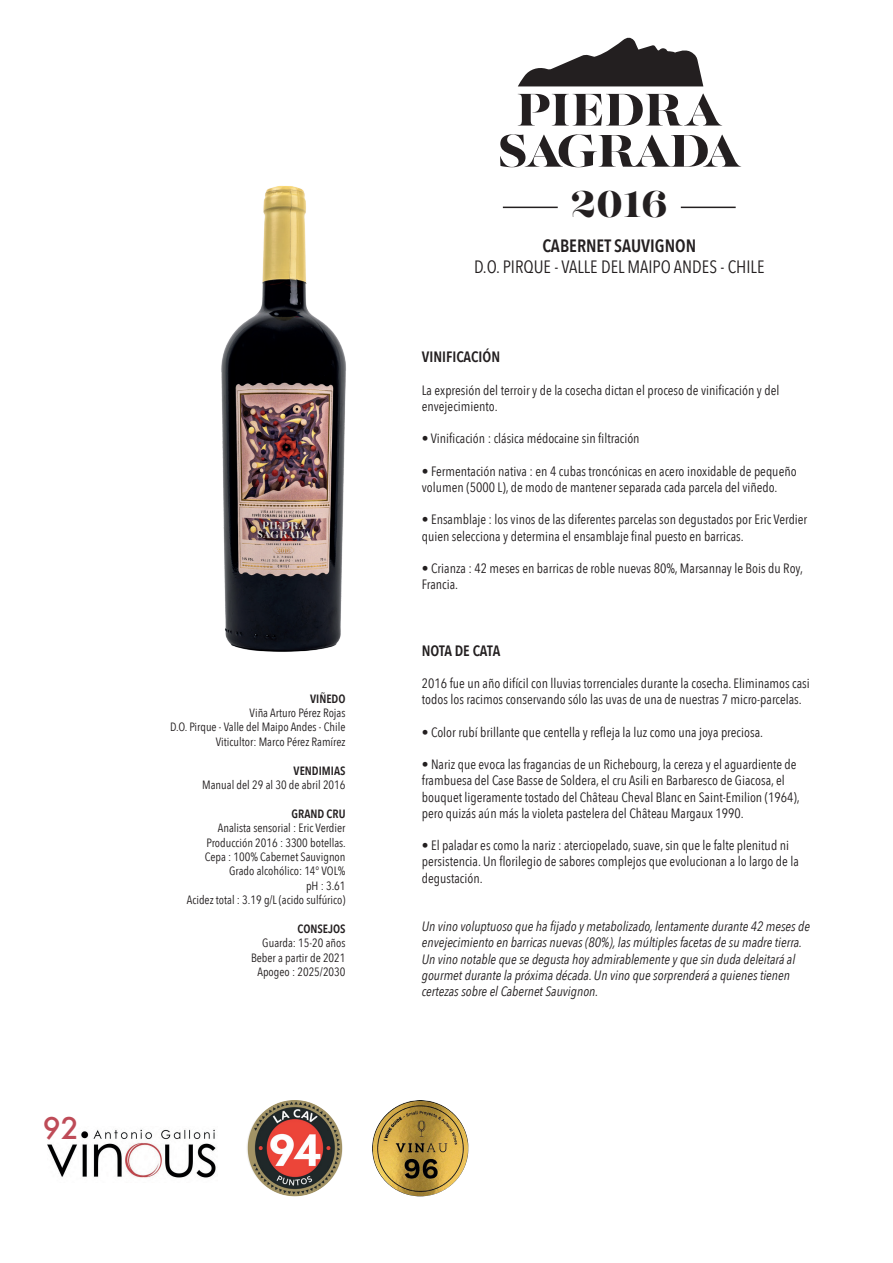
<style>
.page{position:relative;width:893px;height:1263px;background:#fff}
.page>*{position:absolute;margin:0;border:0;box-sizing:border-box;transform-origin:0 0}
.t1{font:800 51.15px/41.1px "Majesti Banner";color:#231f20;text-align:center}
.t2{font:800 41.85px "Majesti Banner";color:#231f20}
.t3{font:500 29.1px "Futura";color:#be4b57}
.t4{font:17.85px "Avenir Next Condensed";color:#231f20}
.t5{font:600 17.85px "Avenir Next Condensed";color:#231f20}
.t6{font:600 15px "Avenir Next Condensed";color:#231f20}
.t7{font:600 15px "Avenir Next Condensed";letter-spacing:-.02em;color:#231f20}
.t8{font:13.5px/16.2px "Avenir Next Condensed";color:#231f20}
.t9{font:italic 13.5px/16.2px "Avenir Next Condensed";color:#231f20}
.t10{font:12px/14.4px "Avenir Next Condensed";color:#231f20;text-align:right}
.t11{font:600 12px "Avenir Next Condensed";color:#231f20}
</style>
<div class="page">
<img style="left:221px;top:185px;width:125px;height:467px">
<img style="left:47px;top:1129px;width:170px;height:49px">
<img style="left:246px;top:1100px;width:97px;height:96px;border-radius:48px">
<img style="left:372px;top:1100px;width:96px;height:96px;border-radius:48px">
<svg style="left:518px;top:37px;width:185px;height:49px"></svg>
<hr style="left:681px;top:207px;width:55px;height:1px;background:#231f20">
<hr style="left:503px;top:207px;width:55px;height:1px;background:#231f20">
<h3 class="t3" style="left:43px;top:1109px;width:37px">92</h3>
<p class="t11" style="left:310px;top:691px;width:37px">VIÑEDO</p>
<p class="t10" style="left:170px;top:706px;width:177px">Viña Arturo Pérez Rojas<br>D.O. Pirque - Valle del Maipo Andes - Chile<br>Viticultor: Marco Pérez Ramírez</p>
<p class="t11" style="left:294px;top:763px;width:53px">VENDIMIAS</p>
<p class="t10" style="left:202px;top:778px;width:145px">Manual del 29 al 30 de abril 2016</p>
<p class="t11" style="left:292px;top:806px;width:55px">GRAND CRU</p>
<p class="t10" style="left:187px;top:821px;width:161px">Analista sensorial : Eric Verdier<br>Producción 2016 : 3300 botellas.<br>Cepa : 100% Cabernet Sauvignon<br>Grado alcohólico: 14° VOL%<br>pH : 3.61<br>Acidez total : 3.19 g/L (acido sulfúrico)</p>
<p class="t11" style="left:298px;top:921px;width:50px">CONSEJOS</p>
<p class="t10" style="left:251px;top:936px;width:96px">Guarda: 15-20 años<br>Beber a partir de 2021<br>Apogeo : 2025/2030</p>
<h1 class="t1" style="left:497px;top:93px;width:244px">PIEDRA<br>SAGRADA</h1>
<h2 class="t2" style="left:571px;top:177px;width:99px">2016</h2>
<h3 class="t5" style="left:542px;top:234px;width:155px">CABERNET SAUVIGNON</h3>
<h3 class="t4" style="left:474px;top:255px;width:292px">D.O. PIRQUE - VALLE DEL MAIPO ANDES - CHILE</h3>
<p class="t6" style="left:422px;top:347px;width:80px">VINIFICACIÓN</p>
<p class="t8" style="left:422px;top:382px;width:359px">La expresión del terroir y de la cosecha dictan el proceso de vinificación y del envejecimiento.</p>
<p class="t8" style="left:422px;top:431px;width:219px">• Vinificación : clásica médocaine sin filtración</p>
<p class="t8" style="left:422px;top:463px;width:376px">• Fermentación nativa : en 4 cubas troncónicas en acero inoxidable de pequeño volumen (5000 L), de modo de mantener separada cada parcela del viñedo.</p>
<p class="t8" style="left:422px;top:512px;width:387px">• Ensamblaje : los vinos de las diferentes parcelas son degustados por Eric Verdier quien selecciona y determina el ensamblaje final puesto en barricas.</p>
<p class="t8" style="left:422px;top:561px;width:383px">• Crianza : 42 meses en barricas de roble nuevas 80%, Marsannay le Bois du Roy,<br>Francia.</p>
<p class="t7" style="left:422px;top:641px;width:80px">NOTA DE CATA</p>
<p class="t8" style="left:422px;top:676px;width:389px">2016 fue un año difícil con lluvias torrenciales durante la cosecha. Eliminamos casi todos los racimos conservando sólo las uvas de una de nuestras 7 micro-parcelas.</p>
<p class="t8" style="left:422px;top:724px;width:343px">• Color rubí brillante que centella y refleja la luz como una joya preciosa.</p>
<p class="t8" style="left:422px;top:757px;width:379px">• Nariz que evoca las fragancias de un Richebourg, la cereza y el aguardiente de frambuesa del Case Basse de Soldera, el cru Asili en Barbaresco de Giacosa, el bouquet ligeramente tostado del Château Cheval Blanc en Saint-Emilion (1964), pero quizás aún más la violeta pastelera del Château Margaux 1990.</p>
<p class="t8" style="left:422px;top:838px;width:378px">• El paladar es como la nariz : aterciopelado, suave, sin que le falte plenitud ni persistencia. Un florilegio de sabores complejos que evolucionan a lo largo de la degustación.</p>
<p class="t9" style="left:422px;top:919px;width:390px">Un vino voluptuoso que ha fijado y metabolizado, lentamente durante 42 meses de envejecimiento en barricas nuevas (80%), las múltiples facetas de su madre tierra.<br>Un vino notable que se degusta hoy admirablemente y que sin duda deleitará al gourmet durante la próxima década. Un vino que sorprenderá a quienes tienen certezas sobre el Cabernet Sauvignon.</p>
</div>
